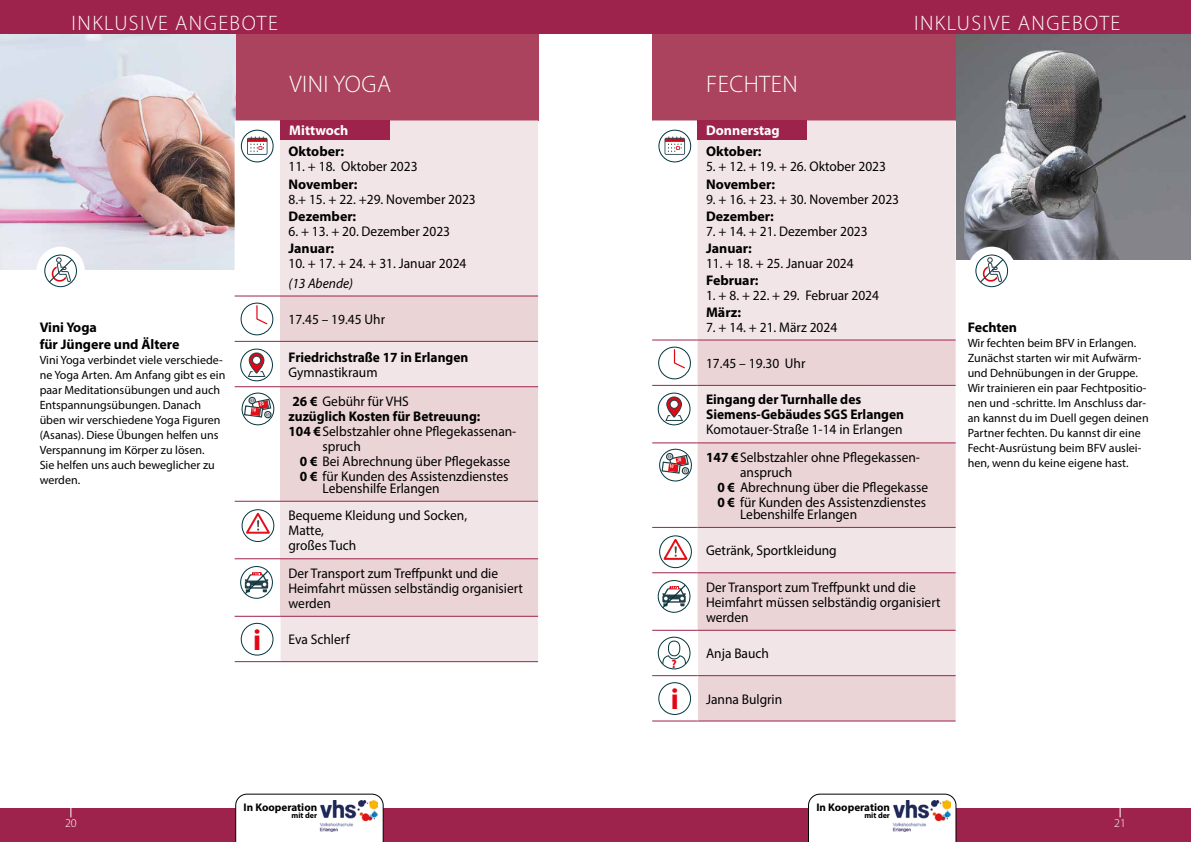
<style>
.page{position:relative;width:1191px;height:842px;background:#fff}
.page>*{position:absolute;margin:0;border:0;box-sizing:border-box;transform-origin:0 0}
.t1{font:300 24px "Myriad Pro";letter-spacing:.02em;color:#fff}
.t2{font:300 21px "Myriad Pro";letter-spacing:.07em;color:#fff}
.t3{font:14px/15px "Myriad Pro";color:#000;scale:.96 1}
.t4{font:700 14px/17px "Myriad Pro";color:#000}
.t5{font:700 14px/15px "Myriad Pro";color:#000;scale:.96 1}
.t6{font:700 14px "Myriad Pro";color:#fff}
.t7{font:italic 14px "Myriad Pro";color:#000;scale:.96 1}
.t8{font:12px/15px "Myriad Pro";color:#000}
.t9{font:300 12px "Myriad Pro";color:#fff}
.t10{font:700 11.9px "Myriad Pro";color:#e30613}
.t11{font:700 11.1px "Myriad Pro";color:#000}
.t12{font:700 8px "Myriad Pro";color:#000}
.s1{font-weight:700}
.s2{font-weight:700;font-size:29.5px;color:#e30613}
</style>
<div class="page">
<div style="left:0;top:808px;width:595px;height:34px;background:#9e234c"></div>
<div style="left:595px;top:808px;width:596px;height:34px;background:#9e234c"></div>
<div style="left:595px;top:0;width:596px;height:34px;background:#9e234c"></div>
<div style="left:0;top:0;width:595px;height:34px;background:#9e234c"></div>
<div style="left:0;top:34px;width:539px;height:86px;background:#ab425e"></div>
<div style="left:652px;top:34px;width:539px;height:86px;background:#ab425e"></div>
<img style="left:0;top:34px;width:235px;height:235px">
<div style="left:281px;top:120px;width:257px;height:541px;background:#f2e5e7"></div>
<svg style="left:281px;top:297px;width:257px;height:319px;background:#ecd8da"></svg>
<hr style="left:280px;top:296px;width:258px;height:1px;background:#9e234c">
<hr style="left:280px;top:341px;width:258px;height:1px;background:#9e234c">
<hr style="left:280px;top:386px;width:258px;height:1px;background:#9e234c">
<hr style="left:280px;top:501px;width:258px;height:1px;background:#9e234c">
<hr style="left:280px;top:558px;width:258px;height:1px;background:#9e234c">
<hr style="left:280px;top:616px;width:258px;height:1px;background:#9e234c">
<hr style="left:280px;top:661px;width:258px;height:1px;background:#9e234c">
<svg style="left:235px;top:120px;width:46px;height:542px"></svg>
<div style="left:241px;top:623px;width:32px;height:32px;border:1px solid #01363e;border-radius:50%"></div>
<div style="left:281px;top:120px;width:109px;height:20px;background:#9e234c"></div>
<svg style="left:235px;top:793px;width:149px;height:49px"></svg>
<svg style="left:808px;top:793px;width:148px;height:49px"></svg>
<div style="left:698px;top:120px;width:257px;height:220px;background:#f2e5e7"></div>
<svg style="left:698px;top:341px;width:257px;height:380px;background:#ecd9db"></svg>
<hr style="left:697px;top:340px;width:258px;height:1px;background:#9e234c">
<hr style="left:697px;top:385px;width:258px;height:1px;background:#9e234c">
<hr style="left:697px;top:443px;width:258px;height:1px;background:#9e234c">
<hr style="left:697px;top:527px;width:258px;height:1px;background:#9e234c">
<hr style="left:697px;top:572px;width:258px;height:1px;background:#9e234c">
<hr style="left:697px;top:630px;width:258px;height:1px;background:#9e234c">
<hr style="left:697px;top:675px;width:258px;height:1px;background:#9e234c">
<hr style="left:652px;top:721px;width:45px;height:1px;background:#9e234c">
<hr style="left:697px;top:721px;width:258px;height:1px;background:#9e234c">
<svg style="left:652px;top:120px;width:46px;height:601px"></svg>
<div style="left:658px;top:682px;width:33px;height:33px;border:1px solid #01363e;border-radius:50%"></div>
<div style="left:697px;top:120px;width:109px;height:20px;background:#9e234c"></div>
<img style="left:956px;top:34px;width:235px;height:226px">
<div style="left:967px;top:247px;width:49px;height:48px;background:#fff;border-radius:50%"></div>
<svg style="left:975px;top:254px;width:33px;height:33px"></svg>
<div style="left:37px;top:247px;width:48px;height:48px;background:#fff;border-radius:50%"></div>
<svg style="left:44px;top:254px;width:33px;height:33px"></svg>
<h2 class="t2" style="left:72px;top:10px;width:208px">INKLUSIVE ANGEBOTE</h2>
<h2 class="t2" style="left:914px;top:10px;width:208px">INKLUSIVE ANGEBOTE</h2>
<p class="t4" style="left:40px;top:318px;width:141px">Vini Yoga<br>für Jüngere und Ältere</p>
<p class="t8" style="left:40px;top:352px;width:187px">Vini Yoga verbindet viele verschiede&shy;ne Yoga Arten. Am Anfang gibt es ein paar Meditationsübungen und auch<br>Entspannungsübungen. Danach üben wir verschiedene Yoga Figuren (Asanas). Diese Übungen helfen uns<br>Verspannung im Körper zu lösen.<br>Sie helfen uns auch beweglicher zu werden.</p>
<h1 class="t1" style="left:289px;top:69px;width:103px">VINI YOGA</h1>
<p class="t6" style="left:289px;top:121px;width:61px">Mittwoch</p>
<p class="t4" style="left:288px;top:143px;width:57px">Oktober:</p>
<p class="t3" style="left:288px;top:159px;width:136px">11. + 18. Oktober 2023</p>
<p class="t4" style="left:288px;top:175px;width:70px">November:</p>
<p class="t3" style="left:288px;top:191px;width:197px">8.+ 15. + 22. +29. November 2023</p>
<p class="t4" style="left:288px;top:207px;width:69px">Dezember:</p>
<p class="t3" style="left:288px;top:223px;width:170px">6. + 13. + 20. Dezember 2023</p>
<p class="t4" style="left:288px;top:239px;width:47px">Januar:</p>
<p class="t3" style="left:288px;top:255px;width:187px">10. + 17. + 24. + 31. Januar 2024</p>
<p class="t7" style="left:288px;top:274px;width:69px">(13 Abende)</p>
<p class="t3" style="left:288px;top:311px;width:102px">17.45 – 19.45 Uhr</p>
<p class="t5" style="left:288px;top:349px;width:189px">Friedrichstraße 17 in Erlangen</p>
<p class="t3" style="left:288px;top:357px;width:127px;line-height:28.9px">Gymnastikraum<br><span class="s1">26 €</span> Gebühr für VHS</p>
<p class="t5" style="left:288px;top:408px;width:201px">zuzüglich Kosten für Betreuung:</p>
<p class="t3" style="left:288px;top:423px;width:239px"><span class="s1">104 €</span>Selbstzahler ohne Pflegekassenan-</p>
<p class="t3" style="left:322px;top:438px;width:41px">spruch</p>
<p class="t3" style="left:300px;top:453px;width:221px"><span class="s1">0 €</span> Bei Abrechnung über Pflegekasse</p>
<p class="t3" style="left:300px;top:468px;width:219px"><span class="s1">0 €</span> für Kunden des Assistenzdienstes</p>
<p class="t3" style="left:288px;top:474px;width:187px;line-height:27.5px;text-align:center">Lebenshilfe Erlangen<br>Bequeme Kleidung und Socken,</p>
<p class="t3" style="left:288px;top:523px;width:72px">Matte, großes Tuch</p>
<p class="t3" style="left:288px;top:565px;width:246px">Der Transport zum Treffpunkt und die<br>Heimfahrt müssen selbständig organisiert werden</p>
<p class="t3" style="left:253px;top:632px;width:102px"><span class="s2">i</span> Eva Schlerf</p>
<h1 class="t1" style="left:706px;top:69px;width:93px">FECHTEN</h1>
<p class="t6" style="left:706px;top:121px;width:75px">Donnerstag</p>
<p class="t4" style="left:706px;top:143px;width:57px">Oktober:</p>
<p class="t3" style="left:706px;top:159px;width:189px">5. + 12. + 19. + 26. Oktober 2023</p>
<p class="t4" style="left:706px;top:175px;width:70px">November:</p>
<p class="t3" style="left:706px;top:191px;width:203px">9. + 16. + 23. + 30. November 2023</p>
<p class="t4" style="left:706px;top:207px;width:69px">Dezember:</p>
<p class="t3" style="left:706px;top:223px;width:170px">7. + 14. + 21. Dezember 2023</p>
<p class="t4" style="left:706px;top:239px;width:47px">Januar:</p>
<p class="t3" style="left:706px;top:255px;width:155px">11. + 18. + 25. Januar 2024</p>
<p class="t4" style="left:706px;top:271px;width:54px">Februar:</p>
<p class="t3" style="left:706px;top:287px;width:182px">1. + 8. + 22. + 29. Februar 2024</p>
<p class="t4" style="left:706px;top:303px;width:36px">März:</p>
<p class="t3" style="left:706px;top:319px;width:138px">7. + 14. + 21. März 2024</p>
<p class="t3" style="left:706px;top:355px;width:105px">17.45 – 19.30 Uhr</p>
<p class="t5" style="left:706px;top:392px;width:208px">Eingang der Turnhalle des<br>Siemens-Gebäudes SGS Erlangen</p>
<p class="t3" style="left:706px;top:416px;width:223px;line-height:27.5px">Komotauer-Straße 1-14 in Erlangen<br><span class="s1">147 €</span>Selbstzahler ohne Pflegekassen-</p>
<p class="t3" style="left:717px;top:464px;width:221px;text-indent:23px">anspruch<br><span class="s1">0 €</span> Abrechnung über die Pflegekasse<br><span class="s1">0 €</span> für Kunden des Assistenzdienstes</p>
<p class="t3" style="left:740px;top:506px;width:123px">Lebenshilfe Erlangen</p>
<p class="t3" style="left:706px;top:543px;width:138px">Getränk, Sportkleidung</p>
<p class="t3" style="left:706px;top:579px;width:246px">Der Transport zum Treffpunkt und die<br>Heimfahrt müssen selbständig organisiert werden</p>
<p class="t3" style="left:706px;top:646px;width:67px">Anja Bauch</p>
<p class="t3" style="left:670px;top:691px;width:118px"><span class="s2">i</span> Janna Bulgrin</p>
<p class="t10" style="left:671px;top:656px;width:7px">?</p>
<p class="t4" style="left:967px;top:318px;width:51px">Fechten</p>
<p class="t8" style="left:967px;top:335px;width:182px">Wir fechten beim BFV in Erlangen.<br>Zunächst starten wir mit Aufwärm&shy;und Dehnübungen in der Gruppe.<br>Wir trainieren ein paar Fechtpositio&shy;nen und -schritte. Im Anschluss dar&shy;an kannst du im Duell gegen deinen Partner fechten. Du kannst dir eine Fecht-Ausrüstung beim BFV auslei&shy;hen, wenn du keine eigene hast.</p>
<p class="t11" style="left:243px;top:800px;width:75px">In Kooperation</p>
<p class="t12" style="left:291px;top:810px;width:27px">mit der</p>
<p class="t11" style="left:816px;top:800px;width:75px">In Kooperation</p>
<p class="t12" style="left:864px;top:810px;width:27px">mit der</p>
<p class="t9" style="left:65px;top:816px;width:13px">20</p>
<p class="t9" style="left:1114px;top:816px;width:13px">21</p>
</div>
